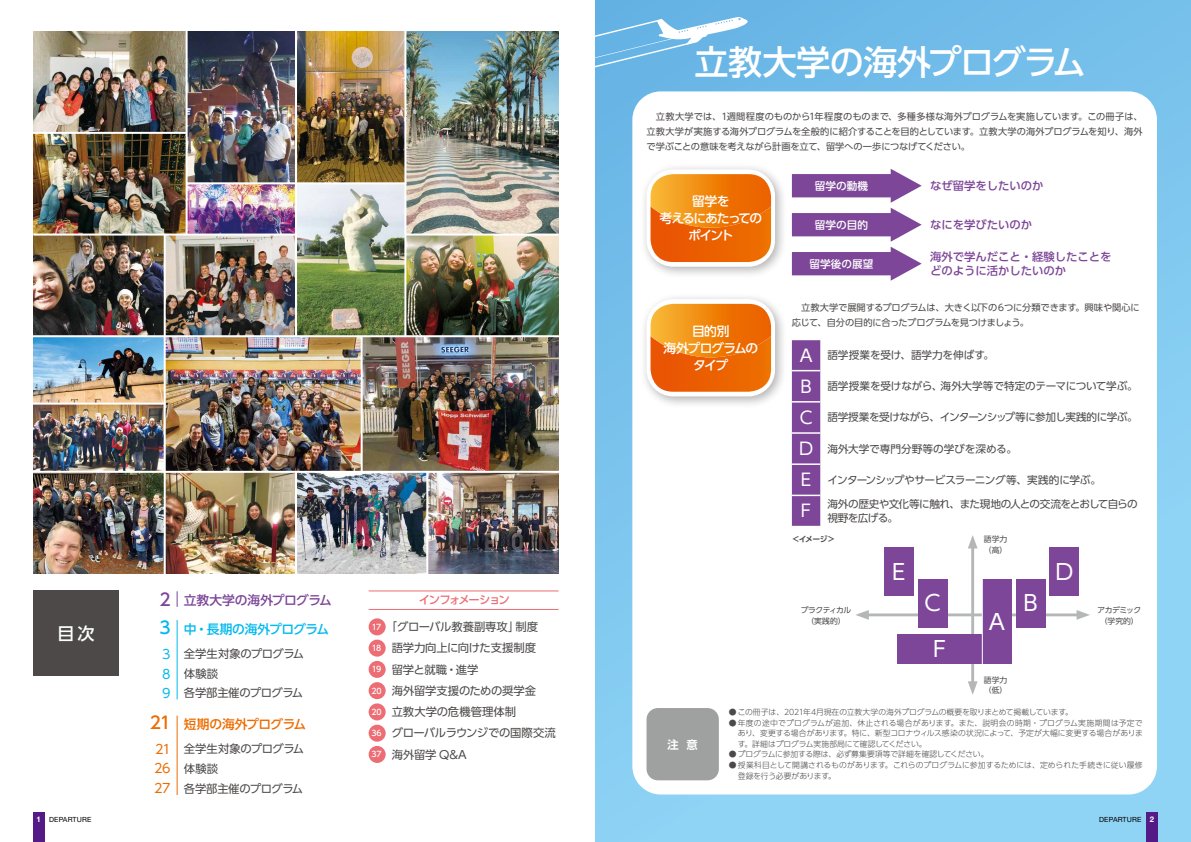
<style>
.page{position:relative;width:1191px;height:842px;background:#fff}
.page>*{position:absolute;margin:0;border:0;box-sizing:border-box;transform-origin:0 0}
.t1{font:500 34px "UD Shin Go Pro";letter-spacing:-.02em;color:#fff}
.t2{font:21.6px "UD Shin Go Pro";color:#fff}
.t3{font:500 17px "UD Shin Go Pro";color:#fff}
.t4{font:500 17px "UD Shin Go Pro";color:#ed6c00}
.t5{font:17px "UD Shin Go Pro";color:#fff}
.t6{font:500 17px "UD Shin Go Pro";color:#7d4698}
.t7{font:500 17px "UD Shin Go Pro";color:#00b9ef}
.t8{font:500 12.8px/17px "UD Shin Go Pro";letter-spacing:-.1em;color:#fff;text-align:center}
.t9{font:500 12.8px/17px "UD Shin Go Pro";letter-spacing:-.08em;color:#fff;text-align:center}
.t10{font:500 12.8px "UD Shin Go Pro";letter-spacing:-.01em;color:#7d4698}
.t11{font:500 12.8px "UD Shin Go Pro";letter-spacing:-.03em;color:#00b9ef}
.t12{font:500 12.8px "UD Shin Go Pro";letter-spacing:-.03em;color:#ed6c00}
.t13{font:12.8px/19.8px "UD Shin Go Pro";color:#ed6c00;text-align:justify}
.t14{font:12.8px/19.8px "UD Shin Go Pro";color:#00b9ef;text-align:justify}
.t15{font:11.3px/21.3px "UD Shin Go Pro";letter-spacing:-.02em;color:#4c4948}
.t16{font:500 11.3px/14.9px "UD Shin Go Pro";color:#7d4698}
.t17{font:500 11.3px "UD Shin Go Pro";letter-spacing:-.12em;color:#ec6d74}
.t18{font:700 11.3px "UD Shin Go Pro De";color:#fff}
.t19{font:10.6px "UD Shin Go Pro";letter-spacing:-.03em;color:#4c4948}
.t20{font:10.6px/13.5px "UD Shin Go Pro";letter-spacing:-.055em;color:#4c4948}
.t21{font:10.6px "UD Shin Go Pro";letter-spacing:-.005em;color:#4c4948}
.t22{font:10.6px "UD Shin Go Pro";letter-spacing:-.05em;color:#4c4948}
.t23{font:500 10.6px "UD Shin Go Pro";color:#fff}
.t24{font:9.2px/14.9px "UD Shin Go Pro";letter-spacing:-.025em;color:#4c4948}
.t25{font:300 7.8px/10.6px "UD Shin Go Pro";letter-spacing:-.01em;color:#4c4948;text-align:justify}
.t26{font:7.8px/10.6px "UD Shin Go Pro";letter-spacing:-.06em;color:#4c4948;text-align:center}
.t27{font:500 7.8px "UD Shin Go Pro";letter-spacing:-.025em;color:#fff}
.t28{font:7.8px/10.6px "UD Shin Go Pro";letter-spacing:-.025em;color:#4c4948}
.t29{font:700 7.8px "UD Shin Go Pro De";color:#4c4948}
.t30{font:7.1px "Helvetica Neue LT Std";letter-spacing:.02em;color:#000}
.s1{font-size:17px;color:#fff}
.s2{font-weight:700;font-size:7.8px;color:#fff}
</style>
<div class="page">
<div style="left:595px;top:0;width:596px;height:842px;background:linear-gradient(to bottom,#6ebae8,#92d5f6)"></div>
<div style="left:632px;top:91px;width:525px;height:703px;background:#fff;border-radius:28px"></div>
<svg style="left:558px;top:17px;width:190px;height:79px"></svg>
<div style="left:1146px;top:812px;width:11px;height:30px;background:#541b86"></div>
<div style="left:33px;top:812px;width:12px;height:30px;background:#541b86"></div>
<svg style="left:792px;top:340px;width:28px;height:186px;background:#824d9c"></svg>
<hr style="left:863px;top:613px;width:218px;height:3px;background:#b5b6b6">
<svg style="left:856px;top:610px;width:13px;height:10px"></svg>
<svg style="left:1076px;top:610px;width:14px;height:10px"></svg>
<hr style="left:971px;top:543px;width:3px;height:144px;background:#b5b6b6">
<svg style="left:968px;top:681px;width:9px;height:14px"></svg>
<svg style="left:968px;top:535px;width:9px;height:13px"></svg>
<div style="left:884px;top:547px;width:29px;height:49px;background:#7d4698"></div>
<div style="left:1049px;top:547px;width:30px;height:49px;background:#7d4698"></div>
<div style="left:917px;top:579px;width:30px;height:48px;background:#7d4698"></div>
<div style="left:1015px;top:579px;width:30px;height:48px;background:#7d4698"></div>
<div style="left:982px;top:579px;width:29px;height:85px;background:#7d4698"></div>
<div style="left:897px;top:634px;width:85px;height:30px;background:#7d4698"></div>
<hr style="left:981px;top:575px;width:1px;height:91px;background:#fff">
<div style="left:646px;top:708px;width:73px;height:72px;background:#9fa0a0;border-radius:11px"></div>
<div style="left:33px;top:591px;width:85px;height:85px;background:#4c4948"></div>
<svg style="left:177px;top:591px;width:1px;height:16px"></svg>
<hr style="left:177px;top:620px;width:1px;height:79px;background:#00b9ef">
<hr style="left:177px;top:716px;width:1px;height:79px;background:#ed6c00">
<div style="left:369px;top:661px;width:17px;height:17px;background:#ec6d74;border-radius:50%"></div>
<div style="left:369px;top:682px;width:17px;height:17px;background:#ec6d74;border-radius:50%"></div>
<div style="left:369px;top:618px;width:17px;height:17px;background:#ec6d74;border-radius:50%"></div>
<div style="left:369px;top:640px;width:17px;height:17px;background:#ec6d74;border-radius:50%"></div>
<div style="left:369px;top:725px;width:17px;height:17px;background:#ec6d74;border-radius:50%"></div>
<div style="left:369px;top:703px;width:17px;height:17px;background:#ec6d74;border-radius:50%"></div>
<div style="left:369px;top:746px;width:17px;height:17px;background:#ec6d74;border-radius:50%"></div>
<hr style="left:369px;top:609px;width:189px;height:1px;background:#ec6d74">
<hr style="left:369px;top:591px;width:189px;height:1px;background:#ec6d74">
<div style="left:640px;top:163px;width:147px;height:116px;background:#000;opacity:.3"></div>
<div style="left:646px;top:169px;width:129px;height:98px;border:8px solid #fff;border-radius:23px"></div>
<svg style="left:650px;top:174px;width:121px;height:88px;background:#ee7a14"></svg>
<div style="left:640px;top:293px;width:147px;height:116px;background:#000;opacity:.3"></div>
<div style="left:646px;top:299px;width:129px;height:97px;border:8px solid #fff;border-radius:23px"></div>
<svg style="left:650px;top:304px;width:121px;height:88px;background:#ee7a14"></svg>
<svg style="left:792px;top:169px;width:129px;height:112px"></svg>
<img style="left:166px;top:473px;width:129px;height:100px">
<img style="left:428px;top:473px;width:130px;height:100px">
<img style="left:33px;top:473px;width:131px;height:100px">
<img style="left:297px;top:473px;width:129px;height:100px">
<img style="left:166px;top:236px;width:129px;height:99px">
<img style="left:33px;top:236px;width:131px;height:99px">
<img style="left:33px;top:31px;width:153px;height:101px">
<img style="left:33px;top:134px;width:153px;height:100px">
<img style="left:188px;top:31px;width:107px;height:151px">
<img style="left:188px;top:184px;width:107px;height:50px">
<img style="left:297px;top:31px;width:107px;height:151px">
<img style="left:406px;top:31px;width:152px;height:203px">
<img style="left:406px;top:236px;width:152px;height:99px">
<img style="left:33px;top:337px;width:131px;height:66px">
<img style="left:33px;top:405px;width:131px;height:66px">
<img style="left:297px;top:184px;width:107px;height:151px">
<img style="left:363px;top:337px;width:195px;height:134px">
<img style="left:166px;top:337px;width:195px;height:134px">
<h1 class="t1" style="left:694px;top:35px;width:393px">立教大学の海外プログラム</h1>
<p class="t24" style="left:646px;top:109px;width:498px;text-align:justify">　立教大学では、1週間程度のものから1年程度のものまで、多種多様な海外プログラムを実施しています。この冊子は、立教大学が実施する海外プログラムを全般的に紹介することを目的としています。立教大学の海外プログラムを知り、海外で学ぶことの意味を考えながら計画を立て、留学への一歩につなげてください。</p>
<h3 class="t3" style="left:57px;top:619px;width:39px">目次</h3>
<h3 class="t6" style="left:159px;top:585px;width:13px">2</h3>
<h3 class="t7" style="left:159px;top:614px;width:13px">3</h3>
<h3 class="t14" style="left:162px;top:643px;width:10px">3<br>8<br>9</h3>
<h3 class="t4" style="left:150px;top:709px;width:22px">21</h3>
<h3 class="t13" style="left:154px;top:738px;width:18px">21<br>26<br>27</h3>
<h3 class="t10" style="left:184px;top:590px;width:149px">立教大学の海外プログラム</h3>
<h3 class="t11" style="left:184px;top:618px;width:147px">中・長期の海外プログラム</h3>
<h3 class="t15" style="left:184px;top:643px;width:122px;line-height:19.8px">全学生対象のプログラム体験談<br>各学部主催のプログラム</h3>
<h3 class="t12" style="left:184px;top:714px;width:124px">短期の海外プログラム</h3>
<h3 class="t15" style="left:184px;top:739px;width:122px;line-height:19.8px">全学生対象のプログラム体験談<br>各学部主催のプログラム</h3>
<p class="t27" style="left:372px;top:620px;width:11px">17</p>
<p class="t27" style="left:372px;top:642px;width:11px">18</p>
<p class="t27" style="left:372px;top:663px;width:11px">19</p>
<p class="t27" style="left:371px;top:684px;width:12px">20</p>
<p class="t27" style="left:371px;top:706px;width:12px">20</p>
<p class="t27" style="left:371px;top:748px;width:12px">37</p>
<p class="t27" style="left:371px;top:727px;width:12px">36</p>
<h3 class="t17" style="left:419px;top:591px;width:93px">インフォメーション</h3>
<h3 class="t15" style="left:392px;top:616px;width:166px;text-indent:-6px">「グローバル教養副専攻」制度<br>語学力向上に向けた支援制度<br>留学と就職・進学<br>海外留学支援のための奨学金<br>立教大学の危機管理体制<br>グローバルラウンジでの国際交流海外留学 Q&amp;A</h3>
<h3 class="t8" style="left:659px;top:192px;width:104px">留学を<br>考えるにあたってのポイント</h3>
<h3 class="t9" style="left:663px;top:322px;width:96px">目的別<br>海外プログラムのタイプ</h3>
<h3 class="t23" style="left:815px;top:177px;width:55px">留学の動機</h3>
<h3 class="t23" style="left:815px;top:216px;width:55px">留学の目的</h3>
<h3 class="t23" style="left:809px;top:255px;width:65px">留学後の展望</h3>
<h3 class="t16" style="left:930px;top:178px;width:115px">なぜ留学をしたいのか</h3>
<h3 class="t16" style="left:930px;top:217px;width:104px">なにを学びたいのか</h3>
<h3 class="t16" style="left:930px;top:248px;width:183px">海外で学んだこと・経験したことをどのように活かしたいのか</h3>
<p class="t24" style="left:792px;top:300px;width:349px">　立教大学で展開するプログラムは、大きく以下の６つに分類できます。興味や関心に応じて、自分の目的に合ったプログラムを見つけましょう。</p>
<h3 class="t21" style="left:799px;top:346px;width:196px"><span class="s1">A</span> 語学授業を受け、語学力を伸ばす。</h3>
<h3 class="t19" style="left:800px;top:378px;width:339px"><span class="s1">B</span> 語学授業を受けながら、海外大学等で特定のテーマについて学ぶ。</h3>
<h3 class="t22" style="left:799px;top:409px;width:340px"><span class="s1">C</span> 語学授業を受けながら、インターンシップ等に参加し実践的に学ぶ。</h3>
<h3 class="t21" style="left:799px;top:440px;width:219px"><span class="s1">D</span> 海外大学で専門分野等の学びを深める。</h3>
<h3 class="t19" style="left:801px;top:471px;width:302px"><span class="s1">E</span> インターンシップやサービスラーニング等、実践的に学ぶ。</h3>
<h3 class="t5" style="left:801px;top:497px;width:12px">F</h3>
<h3 class="t20" style="left:827px;top:497px;width:312px">海外の歴史や文化等に触れ、また現地の人との交流をとおして自らの視野を広げる。</h3>
<p class="t29" style="left:792px;top:533px;width:45px">＜イメージ＞</p>
<p class="t26" style="left:800px;top:605px;width:52px">プラクティカル（実践的）</p>
<p class="t28" style="left:984px;top:533px;width:25px">語学力（高）</p>
<h2 class="t2" style="left:892px;top:554px;width:15px">E</h2>
<h2 class="t2" style="left:1055px;top:554px;width:19px">D</h2>
<h2 class="t2" style="left:924px;top:586px;width:18px">C</h2>
<h2 class="t2" style="left:1023px;top:586px;width:16px">B</h2>
<h2 class="t2" style="left:988px;top:604px;width:18px">A</h2>
<h2 class="t2" style="left:933px;top:631px;width:15px">F</h2>
<p class="t28" style="left:984px;top:674px;width:25px">語学力（低）</p>
<p class="t26" style="left:1097px;top:605px;width:45px">アカデミック（学究的）</p>
<h3 class="t18" style="left:667px;top:735px;width:32px">注 意</h3>
<p class="t25" style="left:729px;top:706px;width:345px">● この冊子は、2021年4月現在の立教大学の海外プログラムの概要を取りまとめて掲載しています。</p>
<p class="t25" style="left:738px;top:717px;width:406px;text-indent:-9px">● 年度の途中でプログラムが追加、休止される場合があります。また、説明会の時期・プログラム実施期間は予定であり、変更する場合があります。特に、新型コロナウィルス感染の状況によって、予定が大幅に変更する場合があります。詳細はプログラム実施部局にて確認してください。</p>
<p class="t25" style="left:729px;top:749px;width:261px">● プログラムに参加する際は、必ず募集要項等で詳細を確認してください。</p>
<p class="t25" style="left:738px;top:759px;width:406px;text-indent:-9px">● 授業科目として開講されるものがあります。これらのプログラムに参加するためには、定められた手続きに従い履修登録を行う必要があります。</p>
<p class="t30" style="left:37px;top:815px;width:56px"><span class="s2">1</span> DEPARTURE</p>
<p class="t30" style="left:1099px;top:815px;width:57px">DEPARTURE <span class="s2">2</span></p>
</div>
